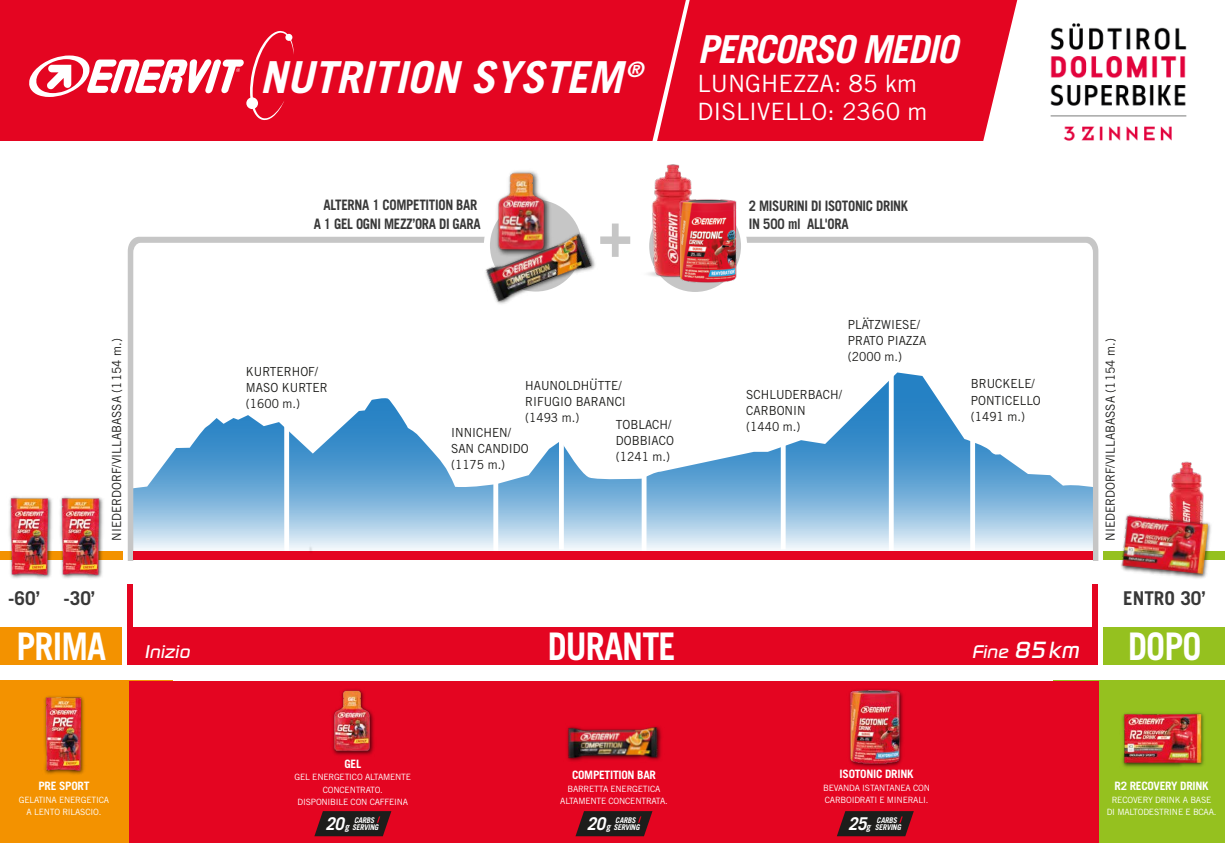
<style>
.page{position:relative;width:1225px;height:843px;background:#fff}
.page>*{position:absolute;margin:0;border:0;box-sizing:border-box;transform-origin:0 0}
.t1{font:700 61.25px "Trade Gothic LT Std";color:#c6c6c6;scale:.9 1}
.t2{font:italic 700 44.1px "Trade Gothic LT Std";color:#fff}
.t3{font:italic 700 38.5px "Trade Gothic LT Std";letter-spacing:-.035em;color:#fff}
.t4{font:700 38.06px "Trade Gothic LT Std";letter-spacing:-.025em;color:#fff;scale:.9 1}
.t5{font:23.89px/28.6px "Trade Gothic LT Std";color:#fff}
.t6{font:700 18.99px "Trade Gothic LT Std";color:#383838}
.t7{font:italic 700 17.68px "Trade Gothic LT Std";color:#fff;scale:.95 1}
.t8{font:italic 700 17.41px "Digital Serial";color:#fff;scale:1.1 1}
.t9{font:700 14.44px/18.3px "Trade Gothic LT Std";letter-spacing:-.025em;color:#383838;scale:.9 1}
.t10{font:12.51px/16.1px "Trade Gothic LT Std";color:#1d1d1b;scale:.95 1}
.t11{font:700 11.55px "Trade Gothic LT Std";letter-spacing:-.025em;color:#fff}
.t12{font:8.66px/12.5px "Trade Gothic LT Std";letter-spacing:-.025em;color:#fff;text-align:center}
.t13{font:italic 700 7.88px/7.3px "Trade Gothic LT Std";letter-spacing:-.02em;color:#fff;scale:.95 1}
.s1{font-family:"Trade Gothic LT Std";font-style:normal;font-size:38.06px}
.s2{font-size:22.22px}
.s3{font-size:9.36px}
</style>
<div class="page">
<svg style="left:127px;top:236px;width:972px;height:325px"></svg>
<div style="left:583px;top:215px;width:65px;height:36px;background:#fff"></div>
<div style="left:889px;top:372px;width:5px;height:194px;background:#fff"></div>
<div style="left:970px;top:372px;width:5px;height:194px;background:#fff"></div>
<div style="left:642px;top:475px;width:5px;height:77px;background:#fff"></div>
<div style="left:284px;top:426px;width:5px;height:128px;background:#fff"></div>
<div style="left:493px;top:468px;width:5px;height:86px;background:#fff"></div>
<div style="left:559px;top:408px;width:5px;height:141px;background:#fff"></div>
<div style="left:781px;top:416px;width:5px;height:133px;background:#fff"></div>
<div style="left:0;top:0;width:1224px;height:141px;background:#e40521"></div>
<svg style="left:652px;top:0;width:38px;height:141px"></svg>
<svg style="left:983px;top:0;width:241px;height:141px;background:#fbdbdf"></svg>
<svg style="left:250px;top:31px;width:44px;height:89px"></svg>
<div style="left:246px;top:97px;width:12px;height:12px;background:#fff;border-radius:50%"></div>
<div style="left:285px;top:34px;width:7px;height:7px;background:#fff;border-radius:50%"></div>
<svg style="left:29px;top:56px;width:215px;height:41px"></svg>
<div style="left:133px;top:551px;width:960px;height:9px;background:#e40521"></div>
<div style="left:0;top:680px;width:173px;height:163px;background:#f39200"></div>
<div style="left:1053px;top:680px;width:172px;height:163px;background:#95c11f"></div>
<div style="left:133px;top:627px;width:960px;height:38px;background:#e40521"></div>
<div style="left:0;top:627px;width:122px;height:38px;background:#f39200"></div>
<div style="left:128px;top:584px;width:5px;height:80px;background:#e40521"></div>
<div style="left:1093px;top:584px;width:5px;height:80px;background:#e40521"></div>
<img style="left:279px;top:513px;width:64px;height:48px">
<div style="left:1103px;top:627px;width:122px;height:38px;background:#95c11f"></div>
<div style="left:1103px;top:551px;width:122px;height:9px;background:#95c11f"></div>
<div style="left:129px;top:681px;width:970px;height:162px;background:#e40521"></div>
<svg style="left:837px;top:811px;width:77px;height:25px;background:#341a1b"></svg>
<img style="left:849px;top:689px;width:54px;height:79px">
<img style="left:1169px;top:461px;width:35px;height:51px">
<img style="left:0;top:496px;width:39px;height:83px">
<img style="left:39px;top:496px;width:84px;height:83px">
<img style="left:44px;top:696px;width:41px;height:79px">
<img style="left:1129px;top:512px;width:82px;height:67px">
<img style="left:1121px;top:515px;width:87px;height:61px">
<img style="left:1122px;top:712px;width:82px;height:55px">
<img style="left:1123px;top:714px;width:78px;height:50px">
<svg style="left:576px;top:811px;width:76px;height:25px;background:#321a1b"></svg>
<img style="left:566px;top:726px;width:96px;height:36px">
<svg style="left:314px;top:811px;width:77px;height:25px;background:#341a1b"></svg>
<img style="left:332px;top:689px;width:42px;height:67px">
<img style="left:624px;top:164px;width:68px;height:127px">
<img style="left:663px;top:190px;width:91px;height:102px">
<img style="left:497px;top:171px;width:64px;height:50px">
<img style="left:473px;top:221px;width:133px;height:93px">
<img style="left:1048px;top:21px;width:142px;height:120px">
<h2 class="t2" style="left:260px;top:50px;width:385px">NUTRITION SYSTEM <sup>®</sup></h2>
<p class="t9" style="left:314px;top:196px;width:187px;text-align:center">ALTERNA 1 COMPETITION BAR<br>A 1 GEL OGNI MEZZ’ORA DI GARA</p>
<h1 class="t1" style="left:599px;top:197px;width:38px">+</h1>
<h3 class="t3" style="left:698px;top:26px;width:262px">PERCORSO MEDIO</h3>
<h3 class="t5" style="left:698px;top:69px;width:231px">LUNGHEZZA: 85 km<br>DISLIVELLO: 2360 m</h3>
<p class="t9" style="left:749px;top:196px;width:179px">2 MISURINI DI ISOTONIC DRINK<br>IN 500 ml ALL'ORA</p>
<p class="t10" style="left:856px;top:320px;width:5px;rotate:-90deg">:</p>
<p class="t10" style="left:848px;top:316px;width:84px">PLATZWIESE/<br>PRATO PIAZZA (2000 m.)</p>
<p class="t10" style="left:109px;top:541px;width:215px;rotate:-90deg">NIEDERDORF/VILLABASSA (1154 m.)</p>
<p class="t10" style="left:1102px;top:541px;width:215px;rotate:-90deg">NIEDERDORF/VILLABASSA (1154 m.)</p>
<p class="t10" style="left:246px;top:363px;width:88px">KURTERHOF/<br>MASO KURTER (1600 m.)</p>
<p class="t10" style="left:584px;top:381px;width:5px;rotate:-90deg">:</p>
<p class="t10" style="left:971px;top:376px;width:75px">BRUCKELE/<br>PONTICELLO (1491 m.)</p>
<p class="t10" style="left:525px;top:377px;width:108px">HAUNOLDHUTTE/<br>RIFUGIO BARANCI (1493 m.)</p>
<p class="t10" style="left:746px;top:387px;width:102px">SCHLUDERBACH/<br>CARBONIN<br>(1440 m.)</p>
<p class="t10" style="left:616px;top:416px;width:63px">TOBLACH/<br>DOBBIACO (1241 m.)</p>
<p class="t10" style="left:451px;top:424px;width:83px">INNICHEN/<br>SAN CANDIDO (1175 m.)</p>
<h3 class="t6" style="left:8px;top:587px;width:33px">-60’</h3>
<h3 class="t6" style="left:64px;top:587px;width:33px">-30’</h3>
<h3 class="t6" style="left:1123px;top:587px;width:84px">ENTRO 30’</h3>
<h3 class="t8" style="left:16px;top:642px;width:159px"><span class="s1">PRIMA</span> Inizio</h3>
<h3 class="t4" style="left:548px;top:623px;width:144px">DURANTE</h3>
<h3 class="t8" style="left:972px;top:642px;width:99px">Fine <span class="s2">85km</span></h3>
<h3 class="t4" style="left:1128px;top:623px;width:83px">DOPO</h3>
<p class="t11" style="left:39px;top:779px;width:52px">PRE SPORT</p>
<p class="t12" style="left:19px;top:793px;width:92px">GELATINA ENERGETICA<br>A LENTO RILASCIO.</p>
<p class="t11" style="left:345px;top:757px;width:18px">GEL</p>
<p class="t12" style="left:295px;top:771px;width:118px">GEL ENERGETICO ALTAMENTE<br>CONCENTRATO.<br>DISPONIBILE CON CAFFEINA</p>
<h3 class="t7" style="left:326px;top:813px;width:26px">20<span class="s3">g</span></h3>
<p class="t13" style="left:352px;top:816px;width:29px">CARBS<br>SERVING</p>
<p class="t11" style="left:572px;top:768px;width:85px">COMPETITION BAR</p>
<p class="t12" style="left:560px;top:782px;width:109px">BARRETTA ENERGETICA<br>ALTAMENTE CONCENTRATA.</p>
<h3 class="t7" style="left:587px;top:813px;width:26px">20<span class="s3">g</span></h3>
<p class="t13" style="left:613px;top:816px;width:29px">CARBS<br>SERVING</p>
<p class="t11" style="left:840px;top:767px;width:75px">ISOTONIC DRINK</p>
<p class="t12" style="left:823px;top:781px;width:108px;text-align:left">BEVANDA ISTANTANEA CON<br>CARBOIDRATI E MINERALI.</p>
<h3 class="t7" style="left:848px;top:813px;width:25px">25<span class="s3">g</span></h3>
<p class="t13" style="left:875px;top:816px;width:29px">CARBS<br>SERVING</p>
<p class="t11" style="left:1115px;top:779px;width:96px">R2 RECOVERY DRINK</p>
<p class="t12" style="left:1107px;top:793px;width:111px">RECOVERY DRINK A BASE<br>DI MALTODESTRINE E BCAA.</p>
</div>
